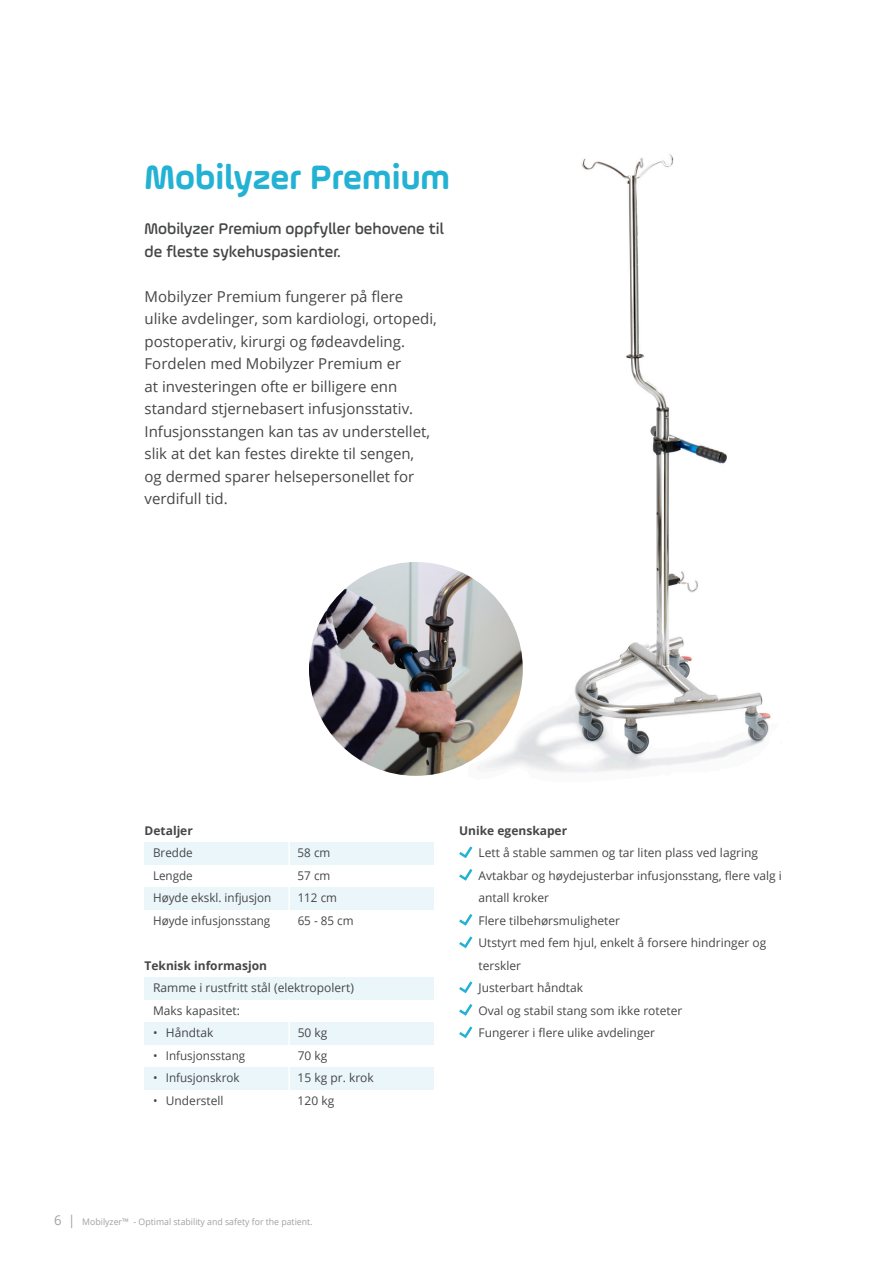
<style>
.page{position:relative;width:893px;height:1263px;background:#fff}
.page>*{position:absolute;margin:0;border:0;box-sizing:border-box;transform-origin:0 0}
.koppen_blauw_groot{font:700 36px "Ample Soft";color:#23b2d3}
.platte_tekst{font:500 16.5px/22.5px "Ample Soft";color:#454647}
.platte_tekst-2{font:15px/22.5px "Open Sans";color:#454647}
.plat_inspring{font:12px/22.5px "Open Sans";color:#454647}
.koppen_klein{font:12px "Open Sans";color:#454647}
.koppen_klein-2{font:700 12px "Open Sans";color:#454647}
.t1{font:9px "Open Sans";color:#a0a1a5}
.s1{font-size:13.5px}
</style>
<div class="page">
<img style="left:470px;top:154px;width:301px;height:618px">
<div style="left:145px;top:887px;width:289px;height:22px;background:#eaf6fa"></div>
<div style="left:145px;top:977px;width:289px;height:22px;background:#eaf6fa"></div>
<div style="left:145px;top:1067px;width:289px;height:22px;background:#eaf6fa"></div>
<div style="left:145px;top:842px;width:289px;height:22px;background:#eaf6fa"></div>
<div style="left:145px;top:1022px;width:289px;height:22px;background:#eaf6fa"></div>
<hr style="left:288px;top:804px;width:2px;height:128px;background:#fff">
<hr style="left:288px;top:999px;width:2px;height:128px;background:#fff">
<svg style="left:459px;top:846px;width:13px;height:12px"></svg>
<svg style="left:459px;top:869px;width:13px;height:12px"></svg>
<svg style="left:459px;top:914px;width:13px;height:12px"></svg>
<svg style="left:459px;top:936px;width:13px;height:12px"></svg>
<svg style="left:459px;top:981px;width:13px;height:12px"></svg>
<svg style="left:459px;top:1004px;width:13px;height:12px"></svg>
<svg style="left:459px;top:1026px;width:13px;height:12px"></svg>
<img style="left:309px;top:562px;width:214px;height:214px;border-radius:107px">
<p class="koppen_blauw_groot" style="left:145px;top:155px;width:307px">Mobilyzer Premium</p>
<p class="platte_tekst" style="left:145px;top:217px;width:301px">Mobilyzer Premium oppfyller behovene til de fleste sykehuspasienter.</p>
<p class="platte_tekst-2" style="left:145px;top:284px;width:294px">Mobilyzer Premium fungerer på flere ulike avdelinger, som kardiologi, ortopedi, postoperativ, kirurgi og fødeavdeling.<br>Fordelen med Mobilyzer Premium er<br>at investeringen ofte er billigere enn standard stjernebasert infusjonsstativ.<br>Infusjonsstangen kan tas av understellet, slik at det kan festes direkte til sengen,<br>og dermed sparer helsepersonellet for verdifull tid.</p>
<p class="koppen_klein-2" style="left:145px;top:822px;width:50px">Detaljer</p>
<p class="plat_inspring" style="left:153px;top:841px;width:41px">Bredde</p>
<p class="plat_inspring" style="left:298px;top:841px;width:34px">58 cm</p>
<p class="plat_inspring" style="left:153px;top:864px;width:41px">Lengde</p>
<p class="plat_inspring" style="left:298px;top:864px;width:34px">57 cm</p>
<p class="plat_inspring" style="left:153px;top:886px;width:120px">Høyde ekskl. infjusjon</p>
<p class="plat_inspring" style="left:298px;top:886px;width:41px">112 cm</p>
<p class="plat_inspring" style="left:153px;top:909px;width:119px">Høyde infusjonsstang</p>
<p class="plat_inspring" style="left:298px;top:909px;width:57px">65 - 85 cm</p>
<p class="koppen_klein-2" style="left:145px;top:957px;width:124px">Teknisk informasjon</p>
<p class="plat_inspring" style="left:153px;top:976px;width:202px">Ramme i rustfritt stål (elektropolert)</p>
<p class="plat_inspring" style="left:153px;top:999px;width:88px">Maks kapasitet:</p>
<p class="plat_inspring" style="left:153px;top:1021px;width:62px">• Håndtak</p>
<p class="plat_inspring" style="left:298px;top:1021px;width:31px">50 kg</p>
<p class="plat_inspring" style="left:153px;top:1044px;width:94px">• Infusjonsstang</p>
<p class="plat_inspring" style="left:298px;top:1044px;width:31px">70 kg</p>
<p class="plat_inspring" style="left:153px;top:1066px;width:88px">• Infusjonskrok</p>
<p class="plat_inspring" style="left:298px;top:1066px;width:78px">15 kg pr. krok</p>
<p class="plat_inspring" style="left:153px;top:1089px;width:72px">• Understell</p>
<p class="plat_inspring" style="left:298px;top:1089px;width:38px">120 kg</p>
<p class="t1" style="left:54px;top:1215px;width:260px"><span class="s1">6 |</span> Mobilyzer™ - Optimal stability and safety for the patient.</p>
<p class="koppen_klein-2" style="left:459px;top:822px;width:109px">Unike egenskaper</p>
<p class="koppen_klein" style="left:479px;top:844px;width:281px">Lett å stable sammen og tar liten plass ved lagring</p>
<p class="plat_inspring" style="left:479px;top:864px;width:305px">Avtakbar og høydejusterbar infusjonsstang, flere valg i antall kroker</p>
<p class="plat_inspring" style="left:479px;top:909px;width:143px">Flere tilbehørsmuligheter</p>
<p class="plat_inspring" style="left:479px;top:931px;width:289px">Utstyrt med fem hjul, enkelt å forsere hindringer og terskler</p>
<p class="plat_inspring" style="left:479px;top:976px;width:106px">Justerbart håndtak</p>
<p class="plat_inspring" style="left:479px;top:999px;width:205px">Oval og stabil stang som ikke roteter</p>
<p class="plat_inspring" style="left:479px;top:1021px;width:178px">Fungerer i flere ulike avdelinger</p>
</div>
